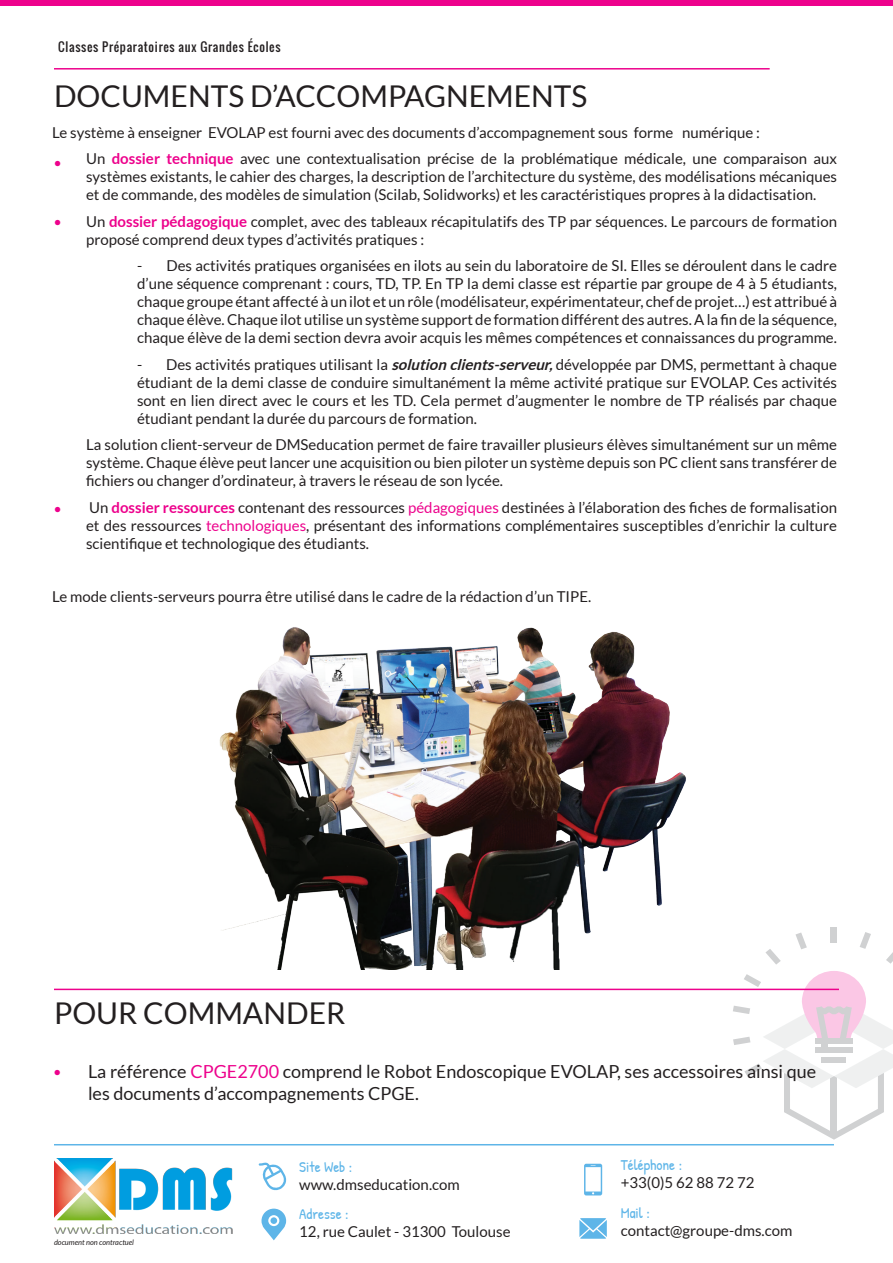
<style>
.page{position:relative;width:893px;height:1263px;background:#fff}
.page>*{position:absolute;margin:0;border:0;box-sizing:border-box;transform-origin:0 0}
.t1{font:30px "Lato";color:#231f20}
.t2{font:18px/22.5px "Lato";color:#231f20}
.t3{font:300 18px "Lato";color:#ed028c}
.t4{font:15px/18px "Lato";color:#231f20;text-align:justify}
.t5{font:15px "Patrick Hand";color:#5eb5e8}
.t6{font:12px "Oswald";letter-spacing:.06em;color:#231f20}
.t7{font:italic 7.5px "Lato";color:#231f20}
.s1{font-weight:700;color:#ed028c}
.s2{font-weight:700;font-style:italic}
.s3{color:#ed028c}
</style>
<div class="page">
<div style="left:830px;top:927px;width:6px;height:16px;background:#d0d1d2"></div>
<svg style="left:795px;top:932px;width:12px;height:17px"></svg>
<svg style="left:765px;top:949px;width:16px;height:15px"></svg>
<svg style="left:886px;top:952px;width:7px;height:12px"></svg>
<svg style="left:860px;top:932px;width:11px;height:17px"></svg>
<svg style="left:733px;top:971px;width:160px;height:169px"></svg>
<div style="left:815px;top:1038px;width:37px;height:6px;background:#d0d1d2"></div>
<div style="left:815px;top:1047px;width:37px;height:6px;background:#d0d1d2"></div>
<div style="left:822px;top:1057px;width:24px;height:5px;background:#d0d1d2"></div>
<div style="left:821px;top:1041px;width:6px;height:9px;background:#d0d1d2"></div>
<hr style="left:54px;top:68px;width:716px;height:2px;background:#ed028c">
<div style="left:0;top:0;width:893px;height:6px;background:#ed028c"></div>
<hr style="left:54px;top:989px;width:785px;height:1px;background:#ed028c">
<hr style="left:54px;top:1144px;width:780px;height:1px;background:#5eb5e8">
<svg style="left:261px;top:1208px;width:25px;height:32px"></svg>
<svg style="left:584px;top:1164px;width:18px;height:31px"></svg>
<svg style="left:579px;top:1218px;width:28px;height:21px"></svg>
<svg style="left:259px;top:1162px;width:28px;height:29px"></svg>
<img style="left:219px;top:627px;width:467px;height:342px">
<img style="left:54px;top:1158px;width:179px;height:75px">
<p class="t6" style="left:58px;top:38px;width:224px">Classes Préparatoires aux Grandes Écoles</p>
<p class="t1" style="left:54px;top:79px;width:535px">DOCUMENTS D’ACCOMPAGNEMENTS</p>
<p class="t4" style="left:52px;top:123px;width:709px">Le système à enseigner EVOLAP est fourni avec des documents d’accompagnement sous forme numérique :</p>
<p class="t4" style="left:86px;top:149px;width:752px">Un <span class="s1">dossier technique</span> avec une contextualisation précise de la problématique médicale, une comparaison aux systèmes existants, le cahier des charges, la description de l’architecture du système, des modélisations mécaniques et de commande, des modèles de simulation (Scilab, Solidworks) et les caractéristiques propres à la didactisation.</p>
<p class="t4" style="left:86px;top:212px;width:752px">Un <span class="s1">dossier pédagogique</span> complet, avec des tableaux récapitulatifs des TP par séquences. Le parcours de formation proposé comprend deux types d’activités pratiques :</p>
<p class="t4" style="left:137px;top:256px;width:701px">- Des activités pratiques organisées en ilots au sein du laboratoire de SI. Elles se déroulent dans le cadre d’une séquence comprenant : cours, TD, TP. En TP la demi classe est répartie par groupe de 4 à 5 étudiants, chaque groupe étant affecté à un ilot et un rôle (modélisateur, expérimentateur, chef de projet…) est attribué à chaque élève. Chaque ilot utilise un système support de formation différent des autres. A la fin de la séquence, chaque élève de la demi section devra avoir acquis les mêmes compétences et connaissances du programme.</p>
<p class="t4" style="left:137px;top:355px;width:701px">- Des activités pratiques utilisant la <span class="s2">solution clients-serveur,</span>développée par DMS, permettant à chaque étudiant de la demi classe de conduire simultanément la même activité pratique sur EVOLAP. Ces activités sont en lien direct avec le cours et les TD. Cela permet d’augmenter le nombre de TP réalisés par chaque étudiant pendant la durée du parcours de formation.</p>
<p class="t4" style="left:86px;top:436px;width:752px">La solution client-serveur de DMSeducation permet de faire travailler plusieurs élèves simultanément sur un même système. Chaque élève peut lancer une acquisition ou bien piloter un système depuis son PC client sans transférer de fichiers ou changer d’ordinateur, à travers le réseau de son lycée.</p>
<p class="t4" style="left:86px;top:498px;width:752px">Un <span class="s1">dossier ressources</span> contenant des ressources <span class="s3">pédagogiques</span> destinées à l’élaboration des fiches de formalisation et des ressources <span class="s3">technologiques</span>, présentant des informations complémentaires susceptibles d’enrichir la culture scientifique et technologique des étudiants.</p>
<p class="t4" style="left:52px;top:587px;width:541px">Le mode clients-serveurs pourra être utilisé dans le cadre de la rédaction d’un TIPE.</p>
<p class="t3" style="left:53px;top:153px;width:12px">•</p>
<p class="t3" style="left:53px;top:212px;width:12px">•</p>
<p class="t3" style="left:53px;top:499px;width:12px">•</p>
<p class="t1" style="left:54px;top:996px;width:293px">POUR COMMANDER</p>
<p class="t3" style="left:52px;top:1062px;width:12px">•</p>
<p class="t2" style="left:88px;top:1060px;width:730px">La référence <span class="s3">CPGE2700</span> comprend le Robot Endoscopique EVOLAP, ses accessoires ainsi que les documents d’accompagnements CPGE.</p>
<p class="t7" style="left:54px;top:1238px;width:82px">document non contractuel</p>
<p class="t5" style="left:299px;top:1156px;width:55px">Site Web :</p>
<p class="t4" style="left:299px;top:1175px;width:162px">www.dmseducation.com</p>
<p class="t5" style="left:299px;top:1204px;width:51px">Adresse :</p>
<p class="t4" style="left:299px;top:1223px;width:213px">12, rue Caulet - 31300 Toulouse</p>
<p class="t5" style="left:621px;top:1154px;width:63px">Téléphone :</p>
<p class="t4" style="left:621px;top:1173px;width:135px">+33(0)5 62 88 72 72</p>
<p class="t5" style="left:621px;top:1203px;width:31px">Mail :</p>
<p class="t4" style="left:621px;top:1222px;width:173px">contact@groupe-dms.com</p>
</div>
